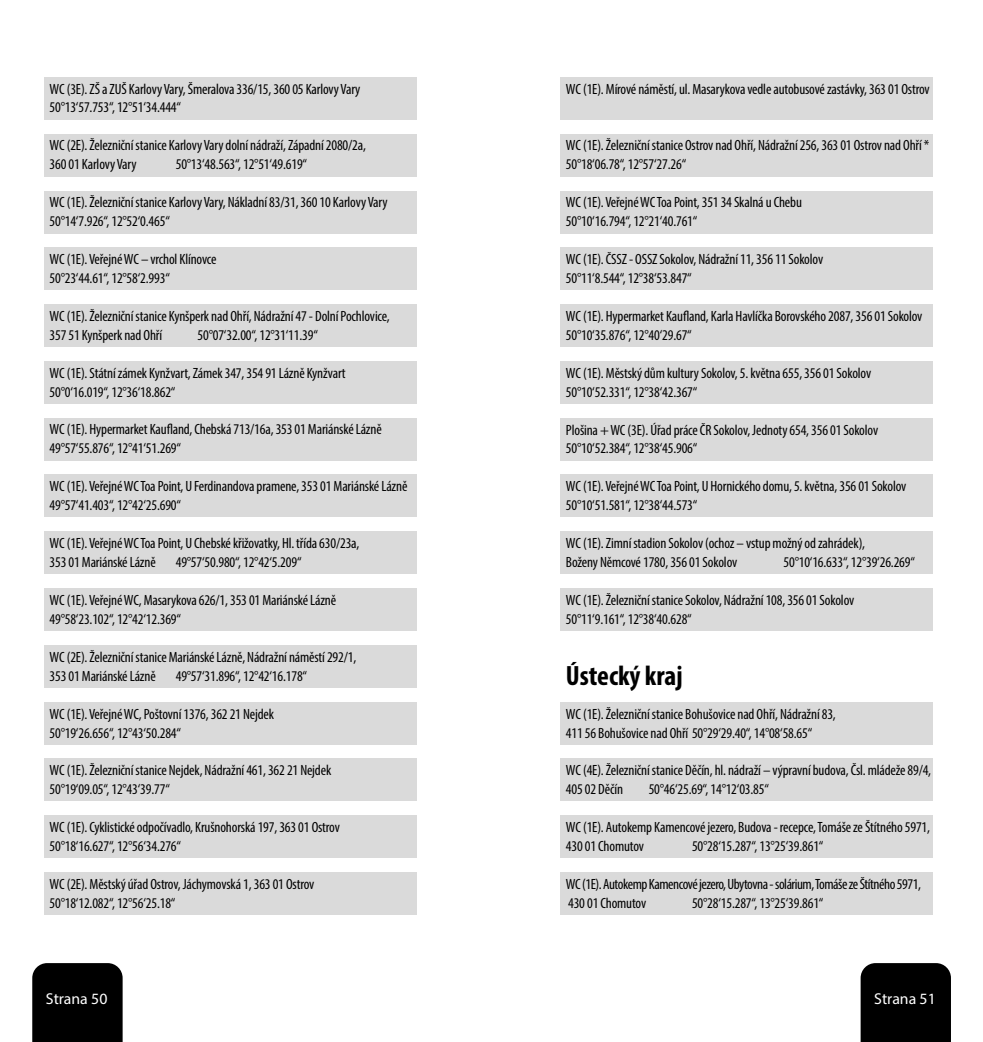
<style>
.page{position:relative;width:983px;height:1042px;background:#fff}
.page>*{position:absolute;margin:0;border:0;box-sizing:border-box;transform-origin:0 0}
.t1{font:700 condensed 28px "Myriad Pro";color:#000}
.t2{font:15.75px "Myriad Pro";color:#fff}
.t3{font:condensed 14.88px/18.9px "Myriad Pro";letter-spacing:-.01em;color:#000}
.t4{font:condensed 14.88px/18.9px "Myriad Pro";letter-spacing:-.03em;color:#000}
</style>
<div class="page">
<div style="left:860px;top:963px;width:90px;height:79px;background:#000"></div>
<div style="left:32px;top:963px;width:91px;height:79px;background:#000"></div>
<div style="left:560px;top:77px;width:373px;height:43px;background:#dadada"></div>
<div style="left:560px;top:134px;width:373px;height:43px;background:#dadada"></div>
<div style="left:560px;top:191px;width:373px;height:42px;background:#dadada"></div>
<div style="left:560px;top:248px;width:373px;height:42px;background:#dadada"></div>
<div style="left:560px;top:304px;width:373px;height:43px;background:#dadada"></div>
<div style="left:560px;top:361px;width:373px;height:43px;background:#dadada"></div>
<div style="left:560px;top:418px;width:373px;height:42px;background:#dadada"></div>
<div style="left:560px;top:475px;width:373px;height:42px;background:#dadada"></div>
<div style="left:560px;top:531px;width:373px;height:43px;background:#dadada"></div>
<div style="left:560px;top:588px;width:373px;height:43px;background:#dadada"></div>
<div style="left:560px;top:702px;width:373px;height:42px;background:#dadada"></div>
<div style="left:560px;top:758px;width:373px;height:43px;background:#dadada"></div>
<div style="left:560px;top:815px;width:373px;height:43px;background:#dadada"></div>
<div style="left:560px;top:872px;width:373px;height:42px;background:#dadada"></div>
<div style="left:44px;top:872px;width:373px;height:42px;background:#dadada"></div>
<div style="left:44px;top:77px;width:373px;height:43px;background:#dadada"></div>
<div style="left:44px;top:134px;width:373px;height:43px;background:#dadada"></div>
<div style="left:44px;top:191px;width:373px;height:42px;background:#dadada"></div>
<div style="left:44px;top:248px;width:373px;height:42px;background:#dadada"></div>
<div style="left:44px;top:304px;width:373px;height:43px;background:#dadada"></div>
<div style="left:44px;top:361px;width:373px;height:43px;background:#dadada"></div>
<div style="left:44px;top:418px;width:373px;height:42px;background:#dadada"></div>
<div style="left:44px;top:475px;width:373px;height:42px;background:#dadada"></div>
<div style="left:44px;top:531px;width:373px;height:43px;background:#dadada"></div>
<div style="left:44px;top:588px;width:373px;height:43px;background:#dadada"></div>
<div style="left:44px;top:645px;width:373px;height:42px;background:#dadada"></div>
<div style="left:44px;top:702px;width:373px;height:42px;background:#dadada"></div>
<div style="left:44px;top:758px;width:373px;height:43px;background:#dadada"></div>
<div style="left:44px;top:815px;width:373px;height:43px;background:#dadada"></div>
<p class="t3" style="left:50px;top:79px;width:312px">WC (3E). ZŠ a ZUŠ Karlovy Vary, Šmeralova 336/15, 360 05 Karlovy Vary<br>50°13‘57.753“, 12°51‘34.444“</p>
<p class="t3" style="left:50px;top:136px;width:318px">WC (2E). Železniční stanice Karlovy Vary dolní nádraží, Západní 2080/2a,<br>360 01 Karlovy Vary</p>
<p class="t3" style="left:176px;top:155px;width:133px">50°13‘48.563“, 12°51‘49.619“</p>
<p class="t3" style="left:50px;top:193px;width:339px">WC (1E). Železniční stanice Karlovy Vary, Nákladní 83/31, 360 10 Karlovy Vary<br>50°14‘7.926“, 12°52‘0.465“</p>
<p class="t3" style="left:50px;top:249px;width:168px">WC (1E). Veřejné WC – vrchol Klínovce<br>50°23‘44.61“, 12°58‘2.993“</p>
<p class="t3" style="left:50px;top:306px;width:341px">WC (1E). Železniční stanice Kynšperk nad Ohří, Nádražní 47 - Dolní Pochlovice,<br>357 51 Kynšperk nad Ohří</p>
<p class="t3" style="left:197px;top:325px;width:122px">50°07‘32.00“, 12°31‘11.39“</p>
<p class="t3" style="left:50px;top:363px;width:297px">WC (1E). Státní zámek Kynžvart, Zámek 347, 354 91 Lázně Kynžvart<br>50°0‘16.019“, 12°36‘18.862“</p>
<p class="t3" style="left:50px;top:420px;width:333px">WC (1E). Hypermarket Kaufland, Chebská 713/16a, 353 01 Mariánské Lázně<br>49°57‘55.876“, 12°41‘51.269“</p>
<p class="t3" style="left:50px;top:477px;width:359px">WC (1E). Veřejné WC Toa Point, U Ferdinandova pramene, 353 01 Mariánské Lázně<br>49°57‘41.403“, 12°42‘25.690“</p>
<p class="t3" style="left:50px;top:533px;width:311px">WC (1E). Veřejné WC Toa Point, U Chebské křižovatky, Hl. třída 630/23a,<br>353 01 Mariánské Lázně</p>
<p class="t3" style="left:176px;top:552px;width:127px">49°57‘50.980“, 12°42‘5.209“</p>
<p class="t3" style="left:50px;top:590px;width:288px">WC (1E). Veřejné WC, Masarykova 626/1, 353 01 Mariánské Lázně<br>49°58‘23.102“, 12°42‘12.369“</p>
<p class="t3" style="left:50px;top:647px;width:308px">WC (2E). Železniční stanice Mariánské Lázně, Nádražní náměstí 292/1,<br>353 01 Mariánské Lázně</p>
<p class="t3" style="left:176px;top:666px;width:133px">49°57‘31.896“, 12°42‘16.178“</p>
<p class="t3" style="left:50px;top:704px;width:226px">WC (1E). Veřejné WC, Poštovní 1376, 362 21 Nejdek<br>50°19‘26.656“, 12°43‘50.284“</p>
<p class="t3" style="left:50px;top:761px;width:283px">WC (1E). Železniční stanice Nejdek, Nádražní 461, 362 21 Nejdek<br>50°19‘09.05“, 12°43‘39.77“</p>
<p class="t3" style="left:50px;top:817px;width:292px">WC (1E). Cyklistické odpočívadlo, Krušnohorská 197, 363 01 Ostrov<br>50°18‘16.627“, 12°56‘34.276“</p>
<p class="t3" style="left:50px;top:874px;width:266px">WC (2E). Městský úřad Ostrov, Jáchymovská 1, 363 01 Ostrov<br>50°18‘12.082“, 12°56‘25.18“</p>
<p class="t3" style="left:566px;top:79px;width:365px">WC (1E). Mírové náměstí, ul. Masarykova vedle autobusové zastávky, 363 01 Ostrov</p>
<p class="t3" style="left:566px;top:136px;width:365px">WC (1E). Železniční stanice Ostrov nad Ohří, Nádražní 256, 363 01 Ostrov nad Ohří *<br>50°18‘06.78“, 12°57‘27.26“</p>
<p class="t3" style="left:566px;top:193px;width:237px">WC (1E). Veřejné WC Toa Point, 351 34 Skalná u Chebu<br>50°10‘16.794“, 12°21‘40.761“</p>
<p class="t3" style="left:566px;top:249px;width:258px">WC (1E). ČSSZ - OSSZ Sokolov, Nádražní 11, 356 11 Sokolov<br>50°11‘8.544“, 12°38‘53.847“</p>
<p class="t3" style="left:566px;top:306px;width:358px">WC (1E). Hypermarket Kaufland, Karla Havlíčka Borovského 2087, 356 01 Sokolov<br>50°10‘35.876“, 12°40‘29.67“</p>
<p class="t3" style="left:566px;top:363px;width:306px">WC (1E). Městský dům kultury Sokolov, 5. května 655, 356 01 Sokolov<br>50°10‘52.331“, 12°38‘42.367“</p>
<p class="t3" style="left:566px;top:420px;width:313px">Plošina + WC (3E). Úřad práce ČR Sokolov, Jednoty 654, 356 01 Sokolov<br>50°10‘52.384“, 12°38‘45.906“</p>
<p class="t3" style="left:566px;top:477px;width:342px">WC (1E). Veřejné WC Toa Point, U Hornického domu, 5. května, 356 01 Sokolov<br>50°10‘51.581“, 12°38‘44.573“</p>
<p class="t3" style="left:566px;top:533px;width:300px">WC (1E). Zimní stadion Sokolov (ochoz – vstup možný od zahrádek),<br>Boženy Němcové 1780, 356 01 Sokolov</p>
<p class="t3" style="left:783px;top:552px;width:133px">50°10‘16.633“, 12°39‘26.269“</p>
<p class="t3" style="left:566px;top:590px;width:290px">WC (1E). Železniční stanice Sokolov, Nádražní 108, 356 01 Sokolov<br>50°11‘9.161“, 12°38‘40.628“</p>
<h1 class="t1" style="left:566px;top:658px;width:118px">Ústecký kraj</h1>
<p class="t3" style="left:566px;top:704px;width:271px">WC (1E). Železniční stanice Bohušovice nad Ohří, Nádražní 83,<br>411 56 Bohušovice nad Ohří 50°29‘29.40“, 14°08‘58.65“</p>
<p class="t3" style="left:566px;top:761px;width:366px">WC (4E). Železniční stanice Děčín, hl. nádraží – výpravní budova, Čsl. mládeže 89/4,<br>405 02 Děčín</p>
<p class="t3" style="left:648px;top:780px;width:122px">50°46‘25.69“, 14°12‘03.85“</p>
<p class="t3" style="left:566px;top:818px;width:365px">WC (1E). Autokemp Kamencové jezero, Budova - recepce, Tomáše ze Štítného 5971,<br>430 01 Chomutov</p>
<p class="t3" style="left:692px;top:836px;width:133px">50°28‘15.287“, 13°25‘39.861“</p>
<p class="t4" style="left:566px;top:874px;width:356px">WC (1E). Autokemp Kamencové jezero, Ubytovna - solárium, Tomáše ze Štítného 5971,<br>430 01 Chomutov</p>
<p class="t3" style="left:692px;top:893px;width:133px">50°28‘15.287“, 13°25‘39.861“</p>
<p class="t2" style="left:46px;top:989px;width:63px">Strana 50</p>
<p class="t2" style="left:874px;top:989px;width:63px">Strana 51</p>
</div>
